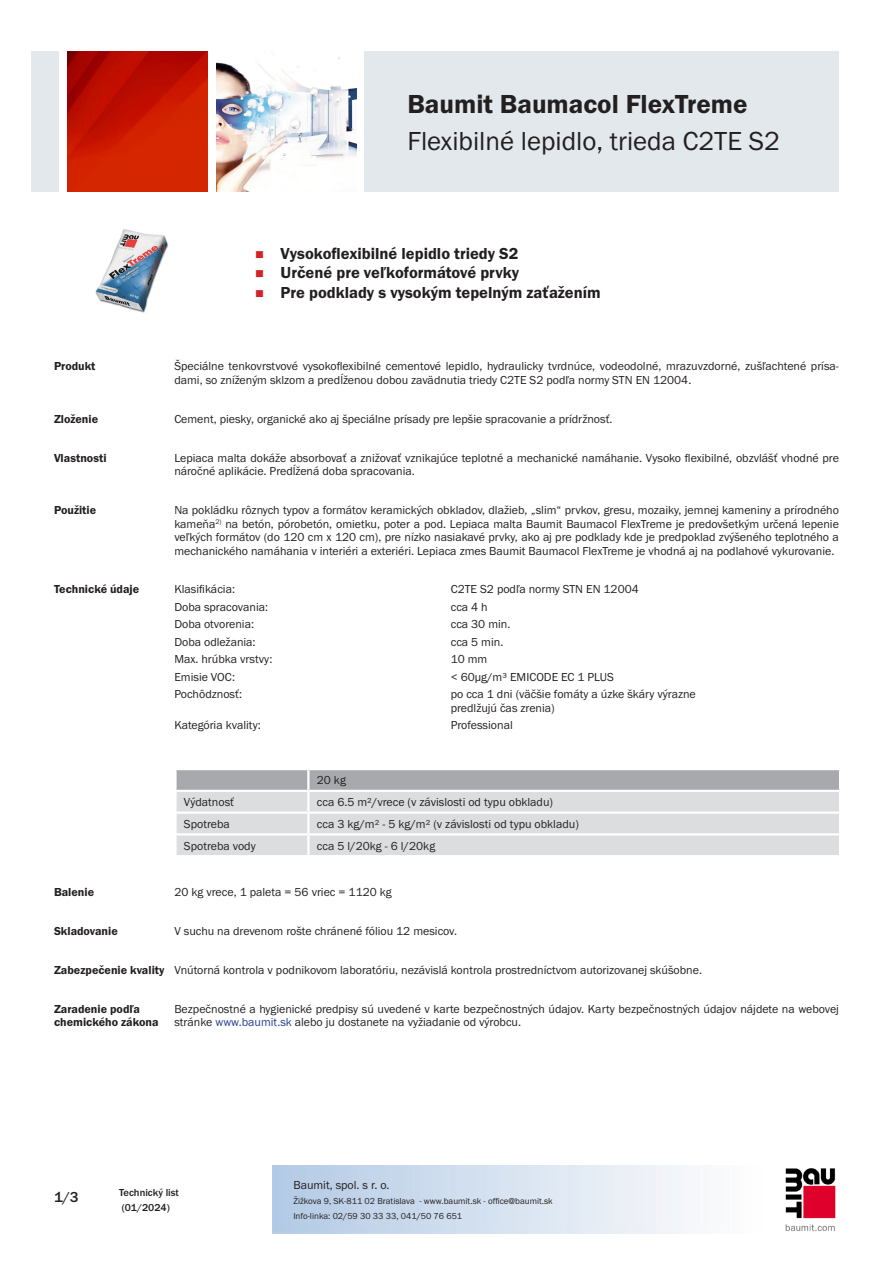
<style>
.page{position:relative;width:893px;height:1263px;background:#fff}
.page>*{position:absolute;margin:0;border:0;box-sizing:border-box;transform-origin:0 0}
.PDS_Produktname_Land{font:27px "BM Franklin Gothic URW Boo";color:#231f20}
.PDS_Produktname{font:27px "BM Franklin Gothic URW Dem";color:#231f20}
.t1{font:16.5px "BM Franklin Gothic URW Dem";color:#231f20}
.t2{font:500 15px "BM Franklin Gothic URW";color:#231f20}
.PDS_Standard{font:12px/13.5px "BM Franklin Gothic URW Boo";color:#231f20}
.PDS_Standard_linksbü{font:12px/13.5px "BM Franklin Gothic URW Boo";color:#231f20}
.PDS_Header{font:12px/13.5px "BM Franklin Gothic URW Dem";color:#231f20}
.t3{font:500 10.5px/15px "BM Franklin Gothic URW";color:#231f20}
.t4{font:9px/15px "BM Franklin Gothic URW Boo";color:#231f20}
.s1{color:#253f8e}
</style>
<div class="page">
<img style="left:785px;top:1168px;width:51px;height:63px">
<div style="left:32px;top:51px;width:27px;height:140px;background:#e2e8eb"></div>
<img style="left:68px;top:52px;width:140px;height:139px">
<img style="left:216px;top:57px;width:141px;height:134px">
<div style="left:365px;top:51px;width:474px;height:140px;background:#e2e8eb"></div>
<img style="left:95px;top:229px;width:74px;height:84px">
<svg style="left:176px;top:769px;width:664px;height:86px;background:#d2d3d5"></svg>
<hr style="left:174px;top:833px;width:134px;height:2px;background:#fff">
<hr style="left:174px;top:835px;width:3px;height:20px;background:#fff">
<hr style="left:308px;top:833px;width:533px;height:2px;background:#fff">
<hr style="left:307px;top:835px;width:2px;height:20px;background:#fff">
<hr style="left:839px;top:835px;width:2px;height:20px;background:#fff">
<p class="PDS_Produktname" style="left:407px;top:87px;width:342px">Baumit Baumacol FlexTreme</p>
<p class="PDS_Produktname_Land" style="left:407px;top:124px;width:374px">Flexibilné lepidlo, trieda C2TE S2</p>
<p class="t1" style="left:281px;top:243px;width:239px">Vysokoflexibilné lepidlo triedy S2</p>
<p class="t1" style="left:281px;top:263px;width:240px">Určené pre veľkoformátové prvky</p>
<p class="t1" style="left:281px;top:282px;width:322px">Pre podklady s vysokým tepelným zaťažením</p>
<p class="PDS_Header" style="left:54px;top:360px;width:43px">Produkt</p>
<p class="PDS_Standard" style="left:174px;top:360px;width:666px">Špeciálne tenkovrstvové vysokoflexibilné cementové lepidlo, hydraulicky tvrdnúce, vodeodolné, mrazuvzdorné, zušľachtené prísa&shy;dami, so zníženým sklzom a predĺženou dobou zavädnutia triedy C2TE S2 podľa normy STN EN 12004.</p>
<p class="PDS_Header" style="left:54px;top:412px;width:46px">Zloženie</p>
<p class="PDS_Standard" style="left:174px;top:412px;width:440px">Cement, piesky, organické ako aj špeciálne prísady pre lepšie spracovanie a prídržnosť.</p>
<p class="PDS_Header" style="left:54px;top:451px;width:54px">Vlastnosti</p>
<p class="PDS_Standard" style="left:174px;top:451px;width:666px">Lepiaca malta dokáže absorbovať a znižovať vznikajúce teplotné a mechanické namáhanie. Vysoko flexibilné, obzvlášť vhodné pre náročné aplikácie. Predĺžená doba spracovania.</p>
<p class="PDS_Header" style="left:54px;top:503px;width:44px">Použitie</p>
<p class="PDS_Standard" style="left:174px;top:503px;width:666px;text-align:justify">Na pokládku rôznych typov a formátov keramických obkladov, dlažieb, „slim“ prvkov, gresu, mozaiky, jemnej kameniny a prírodného kameňa<sup>2)</sup> na betón, pórobetón, omietku, poter a pod. Lepiaca malta Baumit Baumacol FlexTreme je predovšetkým určená lepenie veľkých formátov (do 120 cm x 120 cm), pre nízko nasiakavé prvky, ako aj pre podklady kde je predpoklad zvýšeného teplotného a mechanického namáhania v interiéri a exteriéri. Lepiaca zmes Baumit Baumacol FlexTreme je vhodná aj na podlahové vykurovanie.</p>
<p class="PDS_Header" style="left:54px;top:583px;width:87px">Technické údaje</p>
<p class="PDS_Standard_linksbü" style="left:174px;top:583px;width:62px">Klasifikácia:</p>
<p class="PDS_Standard_linksbü" style="left:451px;top:583px;width:190px">C2TE S2 podľa normy STN EN 12004</p>
<p class="PDS_Standard_linksbü" style="left:174px;top:600px;width:95px">Doba spracovania:</p>
<p class="PDS_Standard_linksbü" style="left:451px;top:600px;width:39px">cca 4 h</p>
<p class="PDS_Standard_linksbü" style="left:174px;top:618px;width:81px">Doba otvorenia:</p>
<p class="PDS_Standard_linksbü" style="left:451px;top:618px;width:61px">cca 30 min.</p>
<p class="PDS_Standard_linksbü" style="left:174px;top:635px;width:83px">Doba odležania:</p>
<p class="PDS_Standard_linksbü" style="left:451px;top:635px;width:54px">cca 5 min.</p>
<p class="PDS_Standard_linksbü" style="left:174px;top:653px;width:100px">Max. hrúbka vrstvy:</p>
<p class="PDS_Standard_linksbü" style="left:451px;top:653px;width:38px">10 mm</p>
<p class="PDS_Standard_linksbü" style="left:174px;top:670px;width:62px">Emisie VOC:</p>
<p class="PDS_Standard_linksbü" style="left:451px;top:670px;width:165px">&lt; 60μg/m³ EMICODE EC 1 PLUS</p>
<p class="PDS_Standard_linksbü" style="left:174px;top:688px;width:69px">Pochôdznosť:</p>
<p class="PDS_Standard_linksbü" style="left:451px;top:688px;width:247px">po cca 1 dni (väčšie fomáty a úzke škáry výrazne predlžujú čas zrenia)</p>
<p class="PDS_Standard_linksbü" style="left:174px;top:719px;width:88px">Kategória kvality:</p>
<p class="PDS_Standard_linksbü" style="left:451px;top:719px;width:64px">Professional</p>
<p class="PDS_Standard_linksbü" style="left:317px;top:774px;width:31px">20 kg</p>
<p class="PDS_Standard_linksbü" style="left:184px;top:796px;width:52px">Výdatnosť</p>
<p class="PDS_Standard_linksbü" style="left:317px;top:796px;width:238px">cca 6.5 m²/vrece (v závislosti od typu obkladu)</p>
<p class="PDS_Standard_linksbü" style="left:184px;top:817px;width:47px">Spotreba</p>
<p class="PDS_Standard_linksbü" style="left:317px;top:817px;width:263px">cca 3 kg/m² - 5 kg/m² (v závislosti od typu obkladu)</p>
<p class="PDS_Standard_linksbü" style="left:184px;top:839px;width:73px">Spotreba vody</p>
<p class="PDS_Standard_linksbü" style="left:317px;top:839px;width:120px">cca 5 l/20kg - 6 l/20kg</p>
<p class="PDS_Header" style="left:54px;top:885px;width:42px">Balenie</p>
<p class="PDS_Standard" style="left:174px;top:885px;width:219px">20 kg vrece, 1 paleta = 56 vriec = 1120 kg</p>
<p class="PDS_Header" style="left:54px;top:924px;width:65px">Skladovanie</p>
<p class="PDS_Standard" style="left:174px;top:924px;width:284px">V suchu na drevenom rošte chránené fóliou 12 mesicov.</p>
<p class="PDS_Header" style="left:54px;top:963px;width:112px">Zabezpečenie kvality</p>
<p class="PDS_Standard" style="left:174px;top:963px;width:529px">Vnútorná kontrola v podnikovom laboratóriu, nezávislá kontrola prostredníctvom autorizovanej skúšobne.</p>
<p class="PDS_Header" style="left:54px;top:1002px;width:106px">Zaradenie podľa chemického zákona</p>
<p class="PDS_Standard" style="left:174px;top:1002px;width:666px">Bezpečnostné a hygienické predpisy sú uvedené v karte bezpečnostných údajov. Karty bezpečnostných údajov nájdete na webovej stránke <span class="s1">www.baumit.sk</span> alebo ju dostanete na vyžiadanie od výrobcu.</p>
<p class="t2" style="left:54px;top:1188px;width:26px">1/3</p>
<p class="t3" style="left:119px;top:1185px;width:61px">Technický list (01/2024)</p>
<p class="PDS_Standard" style="left:293px;top:1178px;width:98px">Baumit, spol. s r. o.</p>
<p class="t4" style="left:293px;top:1193px;width:261px">Žižkova 9, SK-811 02 Bratislava - www.baumit.sk - office@baumit.sk<br>Info-linka: 02/59 30 33 33, 041/50 76 651</p>
</div>
